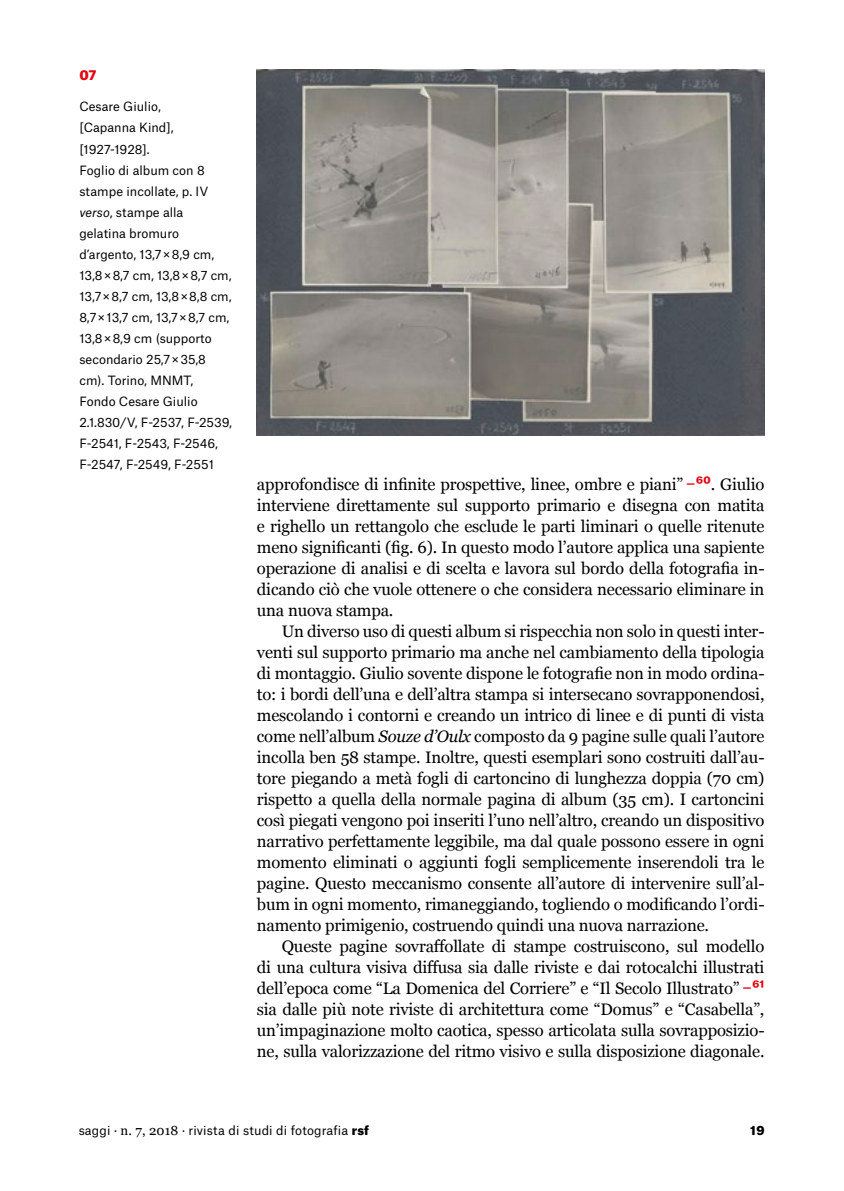
<style>
.page{position:relative;width:844px;height:1191px;background:#fff}
.page>*{position:absolute;margin:0;border:0;box-sizing:border-box;transform-origin:0 0}
.Testo_paragrafo_inde{font:16.62px/21px "Georgia";letter-spacing:-.01em;color:#000;text-align:justify}
.t1{font:900 13.12px "Atlas Grotesk";color:#e30612}
.t2{font:12.25px/21px "Atlas Grotesk";color:#000}
.t3{font:900 12.25px "Atlas Grotesk";color:#000}
.s1{font-style:italic}
.s2{font-family:"Atlas Grotesk";color:#e30612}
.s3{font-family:"Atlas Grotesk";font-weight:700;color:#e30612}
.s4{font-family:"Georgia";font-size:13.12px}
.s5{font-weight:900}
</style>
<div class="page">
<img style="left:257px;top:69px;width:507px;height:367px">
<p class="t1" style="left:79px;top:64px;width:18px">07</p>
<p class="t2" style="left:79px;top:95px;width:83px">Cesare Giulio,</p>
<p class="t2" style="left:79px;top:116px;width:154px">[Capanna Kind], [1927-1928].<br>Foglio di album con 8 stampe incollate, p. IV <span class="s1">verso</span>, stampe alla gelatina bromuro d’argento, 13,7 × 8,9 cm,<br>13,8 × 8,7 cm, 13,8 × 8,7 cm,<br>13,7 × 8,7 cm, 13,8 × 8,8 cm,<br>8,7 × 13,7 cm, 13,7 × 8,7 cm,<br>13,8 × 8,9 cm (supporto secondario 25,7 × 35,8 cm). Torino, MNMT,<br>Fondo Cesare Giulio<br>2.1.830/V, F-2537, F-2539,<br>F-2541, F-2543, F-2546,<br>F-2547, F-2549, F-2551</p>
<p class="Testo_paragrafo_inde" style="left:257px;top:473px;width:509px">approfondisce di infinite prospettive, linee, ombre e piani” <span class="s2">−</span><span class="s3">60</span>. Giulio interviene direttamente sul supporto primario e disegna con matita e righello un rettangolo che esclude le parti liminari o quelle ritenute meno significanti (fig. 6). In questo modo l’autore applica una sapiente operazione di analisi e di scelta e lavora sul bordo della fotografia in&shy;dicando ciò che vuole ottenere o che considera necessario eliminare in una nuova stampa.</p>
<p class="Testo_paragrafo_inde" style="left:257px;top:620px;width:509px;text-indent:25px">Un diverso uso di questi album si rispecchia non solo in questi inter&shy;venti sul supporto primario ma anche nel cambiamento della tipologia di montaggio. Giulio sovente dispone le fotografie non in modo ordina&shy;to: i bordi dell’una e dell’altra stampa si intersecano sovrapponendosi, mescolando i contorni e creando un intrico di linee e di punti di vista come nell’album <span class="s1">Souze d’Oulx</span> composto da 9 pagine sulle quali l’autore incolla ben 58 stampe. Inoltre, questi esemplari sono costruiti dall’au&shy;tore piegando a metà fogli di cartoncino di lunghezza doppia (70 cm) rispetto a quella della normale pagina di album (35 cm). I cartoncini così piegati vengono poi inseriti l’uno nell’altro, creando un dispositivo narrativo perfettamente leggibile, ma dal quale possono essere in ogni momento eliminati o aggiunti fogli semplicemente inserendoli tra le pagine. Questo meccanismo consente all’autore di intervenire sull’al&shy;bum in ogni momento, rimaneggiando, togliendo o modificando l’ordi&shy;namento primigenio, costruendo quindi una nuova narrazione.</p>
<p class="Testo_paragrafo_inde" style="left:257px;top:935px;width:509px;text-indent:25px">Queste pagine sovraffollate di stampe costruiscono, sul modello di una cultura visiva diffusa sia dalle riviste e dai rotocalchi illustrati dell’epoca come “La Domenica del Corriere” e “Il Secolo Illustrato” <span class="s2">−</span><span class="s3">61 </span>sia dalle più note riviste di architettura come “Domus” e “Casabella”, un’impaginazione molto caotica, spesso articolata sulla sovrapposizio&shy;ne, sulla valorizzazione del ritmo visivo e sulla disposizione diagonale.</p>
<p class="t2" style="left:79px;top:1118px;width:291px">saggi · <span class="s4">n. 7, 2018</span> · rivista di studi di fotografia <span class="s5">rsf</span></p>
<p class="t3" style="left:750px;top:1120px;width:16px">19</p>
</div>
